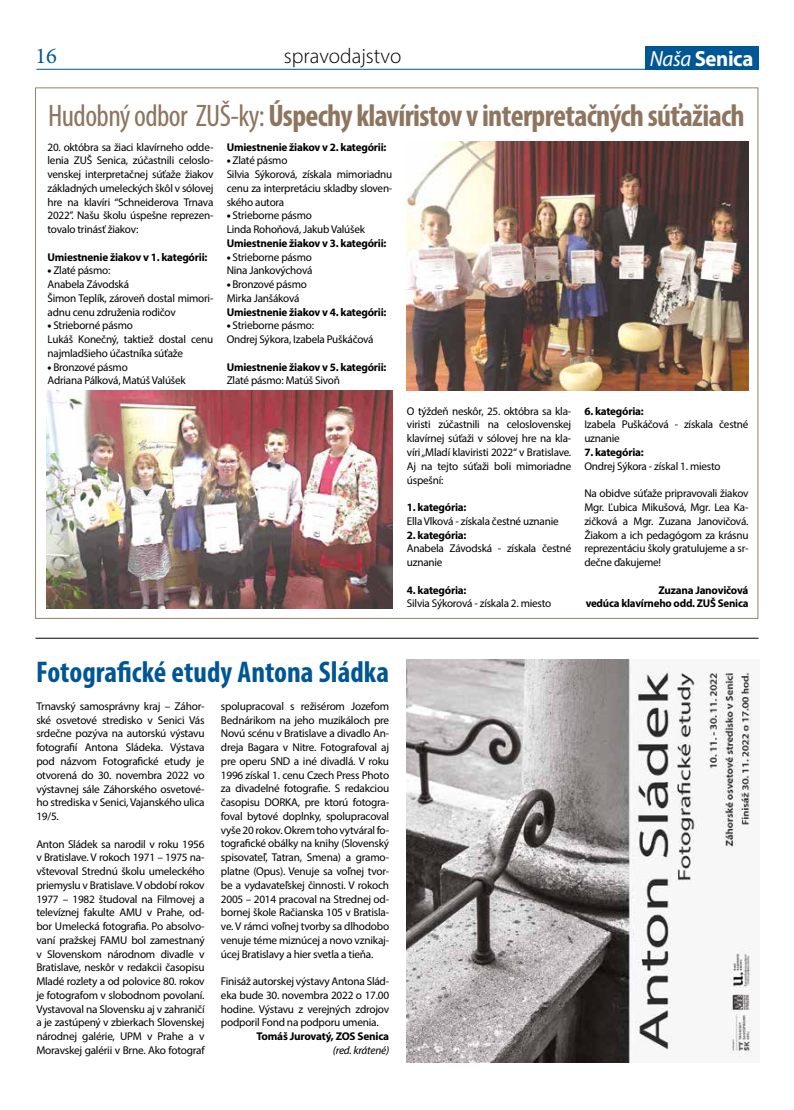
<style>
.page{position:relative;width:794px;height:1110px;background:#fff}
.page>*{position:absolute;margin:0;border:0;box-sizing:border-box;transform-origin:0 0}
.t1{font:700 condensed 31.25px "Myriad Pro";letter-spacing:-.02em;color:#8d755e}
.t2{font:700 condensed 30px "Myriad Pro";color:#005695}
.t3{font:22.5px "Minion Pro";color:#005995}
.t4{font:700 21.88px "Myriad Pro";letter-spacing:-.02em;color:#fff;scale:.95 1}
.t5{font:300 21.25px "Myriad Pro";color:#000}
.t6{font:11.25px/13.8px "Myriad Pro";letter-spacing:-.02em;color:#000}
.t7{font:700 11.25px/13.8px "Myriad Pro";letter-spacing:-.02em;color:#000;text-align:right}
.t8{font:italic 11.25px "Myriad Pro";letter-spacing:-.02em;color:#000}
.s1{font-weight:400;font-style:italic}
.s2{font-weight:400}
.s3{font-weight:900}
</style>
<div class="page">
<hr style="left:36px;top:69px;width:722px;height:1px;background:#005695">
<div style="left:645px;top:46px;width:113px;height:23px;background:#005795"></div>
<img style="left:46px;top:390px;width:346px;height:218px">
<img style="left:407px;top:142px;width:341px;height:248px">
<hr style="left:35px;top:637px;width:723px;height:1px;background:#000">
<img style="left:406px;top:659px;width:346px;height:402px">
<h3 class="t3" style="left:35px;top:41px;width:23px">16</h3>
<h3 class="t5" style="left:284px;top:43px;width:119px">spravodajstvo</h3>
<h3 class="t4" style="left:650px;top:44px;width:110px"><span class="s1">Naša</span> Senica</h3>
<h1 class="t1" style="left:48px;top:96px;width:698px"><span class="s2">Hudobný odbor ZUŠ-ky:</span> Úspechy klavíristov v interpretačných súťažiach</h1>
<p class="t6" style="left:48px;top:140px;width:167px;text-align:justify">20. októbra sa žiaci klavírneho odde&shy;lenia ZUŠ Senica, zúčastnili celoslo&shy;venskej interpretačnej súťaže žiakov základných umeleckých škôl v sólovej hre na klavíri “Schneiderova Trnava 2022”. Našu školu úspešne reprezen&shy;tovalo trinásť žiakov:</p>
<p class="t7" style="left:48px;top:249px;width:161px">Umiestnenie žiakov v 1. kategórii:</p>
<p class="t6" style="left:48px;top:263px;width:167px"><span class="s3">•</span> Zlaté pásmo:<br>Anabela Závodská<br>Šimon Teplík, zároveň dostal mimori&shy;adnu cenu združenia rodičov</p>
<p class="t6" style="left:48px;top:318px;width:167px"><span class="s3">•</span> Strieborné pásmo<br>Lukáš Konečný, taktiež dostal cenu najmladšieho účastníka súťaže</p>
<p class="t6" style="left:48px;top:360px;width:140px"><span class="s3">•</span> Bronzové pásmo<br>Adriana Pálková, Matúš Valúšek</p>
<p class="t7" style="left:227px;top:139px;width:161px">Umiestnenie žiakov v 2. kategórii:</p>
<p class="t6" style="left:227px;top:153px;width:167px"><span class="s3">•</span> Zlaté pásmo<br>Silvia Sýkorová, získala mimoriadnu cenu za interpretáciu skladby sloven&shy;ského autora</p>
<p class="t6" style="left:227px;top:208px;width:140px"><span class="s3">•</span> Strieborne pásmo<br>Linda Rohoňová, Jakub Valúšek</p>
<p class="t7" style="left:227px;top:236px;width:161px">Umiestnenie žiakov v 3. kategórii:</p>
<p class="t6" style="left:227px;top:250px;width:87px"><span class="s3">•</span> Strieborne pásmo<br>Nina Jankovýchová</p>
<p class="t6" style="left:227px;top:277px;width:82px"><span class="s3">•</span> Bronzové pásmo<br>Mirka Janšáková</p>
<p class="t7" style="left:227px;top:304px;width:161px">Umiestnenie žiakov v 4. kategórii:</p>
<p class="t6" style="left:227px;top:318px;width:148px"><span class="s3">•</span> Strieborne pásmo:<br>Ondrej Sýkora, Izabela Puškáčová</p>
<p class="t7" style="left:227px;top:359px;width:161px">Umiestnenie žiakov v 5. kategórii:</p>
<p class="t6" style="left:227px;top:373px;width:115px">Zlaté pásmo: Matúš Sivoň</p>
<p class="t6" style="left:407px;top:404px;width:166px;text-align:justify">O týždeň neskôr, 25. októbra sa kla&shy;viristi zúčastnili na celoslovenskej klavírnej súťaži v sólovej hre na kla&shy;víri „Mladí klaviristi 2022“ v Bratislave.<br>Aj na tejto súťaži boli mimoriadne úspešní:</p>
<p class="t7" style="left:407px;top:500px;width:61px">1. kategória:</p>
<p class="t6" style="left:407px;top:514px;width:153px">Ella Vlková - získala čestné uznanie</p>
<p class="t7" style="left:407px;top:527px;width:61px">2. kategória:</p>
<p class="t6" style="left:407px;top:541px;width:166px">Anabela Závodská - získala čestné uznanie</p>
<p class="t7" style="left:407px;top:582px;width:61px">4. kategória:</p>
<p class="t6" style="left:407px;top:596px;width:146px">Silvia Sýkorová - získala 2. miesto</p>
<p class="t7" style="left:584px;top:403px;width:61px">6. kategória:</p>
<p class="t6" style="left:584px;top:417px;width:166px">Izabela Puškáčová - získala čestné uznanie</p>
<p class="t7" style="left:584px;top:445px;width:61px">7. kategória:</p>
<p class="t6" style="left:584px;top:459px;width:138px">Ondrej Sýkora - získal 1. miesto</p>
<p class="t6" style="left:584px;top:486px;width:166px;text-align:justify">Na obidve súťaže pripravovali žiakov Mgr. Ľubica Mikušová, Mgr. Lea Ka&shy;zičková a Mgr. Zuzana Janovičová.<br>Žiakom a ich pedagógom za krásnu reprezentáciu školy gratulujeme a sr&shy;dečne ďakujeme!</p>
<p class="t7" style="left:585px;top:582px;width:164px">Zuzana Janovičová<br>vedúca klavírneho odd. ZUŠ Senica</p>
<h2 class="t2" style="left:36px;top:653px;width:354px">Fotografické etudy Antona Sládka</h2>
<p class="t6" style="left:36px;top:699px;width:170px;text-align:justify">Trnavský samosprávny kraj – Záhor&shy;ské osvetové stredisko v Senici Vás srdečne pozýva na autorskú výstavu fotografií Antona Sládeka. Výstava pod názvom Fotografické etudy je otvorená do 30. novembra 2022 vo výstavnej sále Záhorského osvetové&shy;ho strediska v Senici, Vajanského ulica 19/5.</p>
<p class="t6" style="left:36px;top:836px;width:170px;text-align:justify">Anton Sládek sa narodil v roku 1956 v Bratislave. V rokoch 1971 – 1975 na&shy;vštevoval Strednú školu umeleckého priemyslu v Bratislave. V období rokov 1977 – 1982 študoval na Filmovej a televíznej fakulte AMU v Prahe, od&shy;bor Umelecká fotografia. Po absolvo&shy;vaní pražskej FAMU bol zamestnaný v Slovenskom národnom divadle v Bratislave, neskôr v redakcii časopisu Mladé rozlety a od polovice 80. rokov je fotografom v slobodnom povolaní.<br>Vystavoval na Slovensku aj v zahraničí a je zastúpený v zbierkach Slovenskej národnej galérie, UPM v Prahe a v Moravskej galérii v Brne. Ako fotograf</p>
<p class="t6" style="left:221px;top:698px;width:170px;text-align:justify">spolupracoval s režisérom Jozefom Bednárikom na jeho muzikáloch pre Novú scénu v Bratislave a divadlo An&shy;dreja Bagara v Nitre. Fotografoval aj pre operu SND a iné divadlá. V roku 1996 získal 1. cenu Czech Press Photo za divadelné fotografie. S redakciou časopisu DORKA, pre ktorú fotogra&shy;foval bytové doplnky, spolupracoval vyše 20 rokov. Okrem toho vytváral fo&shy;tografické obálky na knihy (Slovenský spisovateľ, Tatran, Smena) a gramo&shy;platne (Opus). Venuje sa voľnej tvor&shy;be a vydavateľskej činnosti. V rokoch 2005 – 2014 pracoval na Strednej od&shy;bornej škole Račianska 105 v Bratisla&shy;ve. V rámci voľnej tvorby sa dlhodobo venuje téme miznúcej a novo vznikaj&shy;úcej Bratislavy a hier svetla a tieňa.</p>
<p class="t6" style="left:221px;top:973px;width:170px;text-align:justify">Finisáž autorskej výstavy Antona Slád&shy;eka bude 30. novembra 2022 o 17.00 hodine. Výstavu z verejných zdrojov podporil Fond na podporu umenia.</p>
<p class="t7" style="left:256px;top:1028px;width:134px">Tomáš Jurovatý, ZOS Senica</p>
<p class="t8" style="left:333px;top:1042px;width:58px">(red. krátené)</p>
</div>
